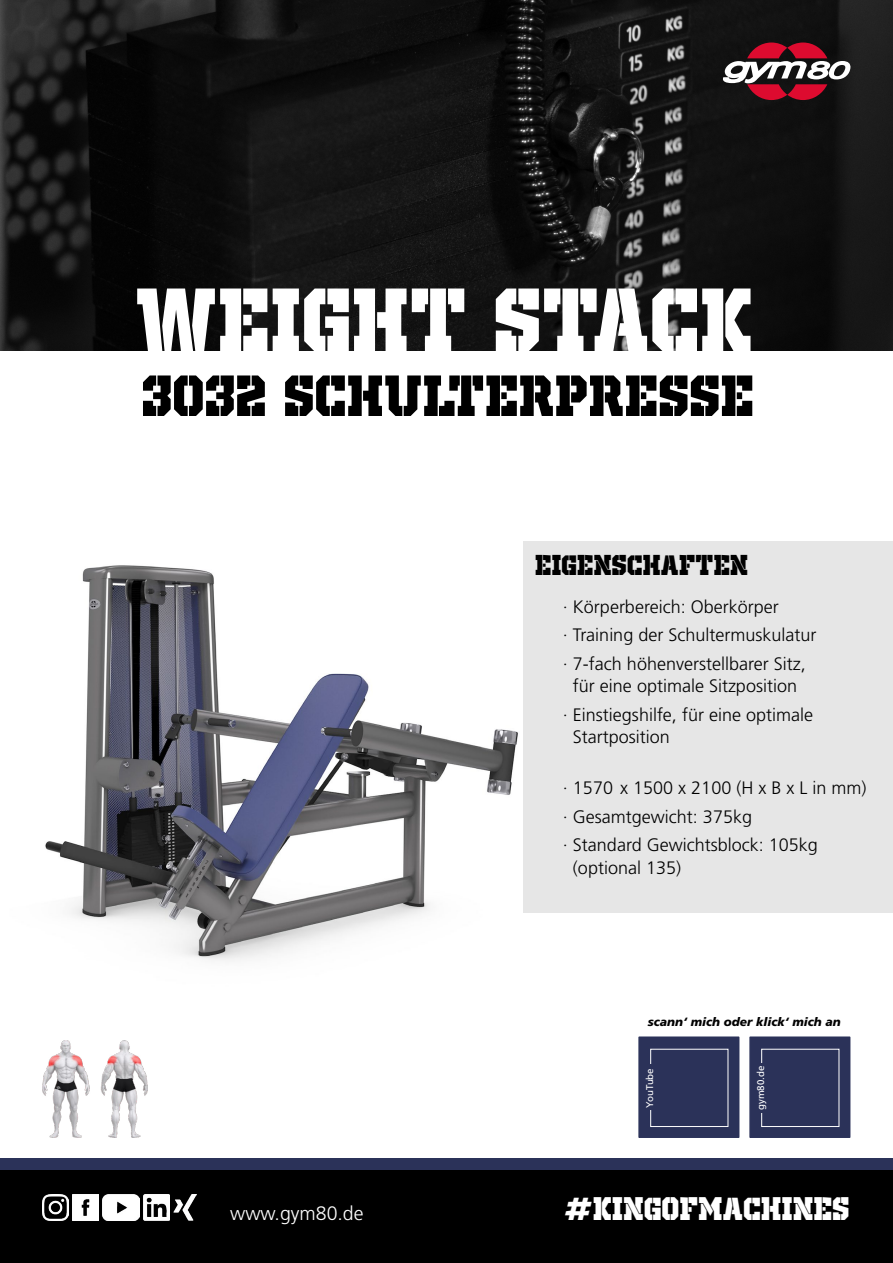
<style>
.page{position:relative;width:893px;height:1263px;background:#fff}
.page>*{position:absolute;margin:0;border:0;box-sizing:border-box;transform-origin:0 0}
.t1{font:105px "Old School United Stencil";color:#fff}
.t2{font:67.5px "Old School United Stencil";color:#000}
.t3{font:37.5px "Old School United Stencil";color:#fff}
.t4{font:33px "Old School United Stencil";color:#000}
.t5{font:300 19.5px "Frutiger LT Std";color:#fff}
.t6{font:300 18px/28.5px "Frutiger LT Std";color:#000}
.t7{font:italic 900 12px "Frutiger LT Std";color:#000}
.t8{font:9.75px "Frutiger LT Std";color:#fff}
</style>
<div class="page">
<img style="left:0;top:0;width:893px;height:350px">
<svg style="left:723px;top:43px;width:127px;height:57px"></svg>
<div style="left:0;top:1169px;width:893px;height:94px;background:#000"></div>
<img style="left:43px;top:1194px;width:26px;height:26px">
<img style="left:144px;top:1194px;width:26px;height:26px">
<img style="left:103px;top:1194px;width:37px;height:26px">
<img style="left:73px;top:1194px;width:26px;height:26px">
<img style="left:174px;top:1194px;width:22px;height:26px">
<div style="left:0;top:1158px;width:893px;height:11px;background:#2b3259"></div>
<img style="left:45px;top:565px;width:625px;height:396px">
<div style="left:523px;top:541px;width:370px;height:371px;background:#e6e6e6"></div>
<img style="left:43px;top:1040px;width:105px;height:98px">
<div style="left:638px;top:1036px;width:101px;height:102px;background:#2b3259;border:2px solid #2b3259"></div>
<div style="left:650px;top:1049px;width:78px;height:78px;border:1px solid #fff"></div>
<div style="left:643px;top:1064px;width:12px;height:46px;background:#2b3259"></div>
<div style="left:749px;top:1036px;width:101px;height:102px;background:#2b3259;border:2px solid #2b3259"></div>
<div style="left:761px;top:1049px;width:78px;height:78px;border:1px solid #fff"></div>
<div style="left:754px;top:1063px;width:12px;height:49px;background:#2b3259"></div>
<h1 class="t1" style="left:137px;top:264px;width:620px">WEIGHT STACK</h1>
<h2 class="t2" style="left:143px;top:360px;width:614px">3032 SCHULTERPRESSE</h2>
<h3 class="t4" style="left:536px;top:547px;width:215px">EIGENSCHAFTEN</h3>
<p class="t6" style="left:563px;top:593px;width:255px">· Körperbereich: Oberkörper<br>· Training der Schultermuskulatur · 7-fach höhenverstellbarer Sitz,</p>
<p class="t6" style="left:563px;top:672px;width:252px;text-align:center">für eine optimale Sitzposition<br>· Einstiegshilfe, für eine optimale</p>
<p class="t6" style="left:573px;top:723px;width:99px">Startposition</p>
<p class="t6" style="left:563px;top:774px;width:305px">· 1570 x 1500 x 2100 (H x B x L in mm) · Gesamtgewicht: 375kg<br>· Standard Gewichtsblock: 105kg</p>
<p class="t6" style="left:573px;top:854px;width:110px">(optional 135)</p>
<p class="t7" style="left:648px;top:1014px;width:195px">scann‘ mich oder klick‘ mich an</p>
<p class="t8" style="left:644px;top:1107px;width:41px;rotate:-90deg">YouTube</p>
<p class="t8" style="left:755px;top:1110px;width:46px;rotate:-90deg">gym80.de</p>
<p class="t5" style="left:230px;top:1202px;width:135px">www.gym80.de</p>
<h3 class="t3" style="left:565px;top:1189px;width:287px">#KINGOFMACHINES</h3>
</div>
